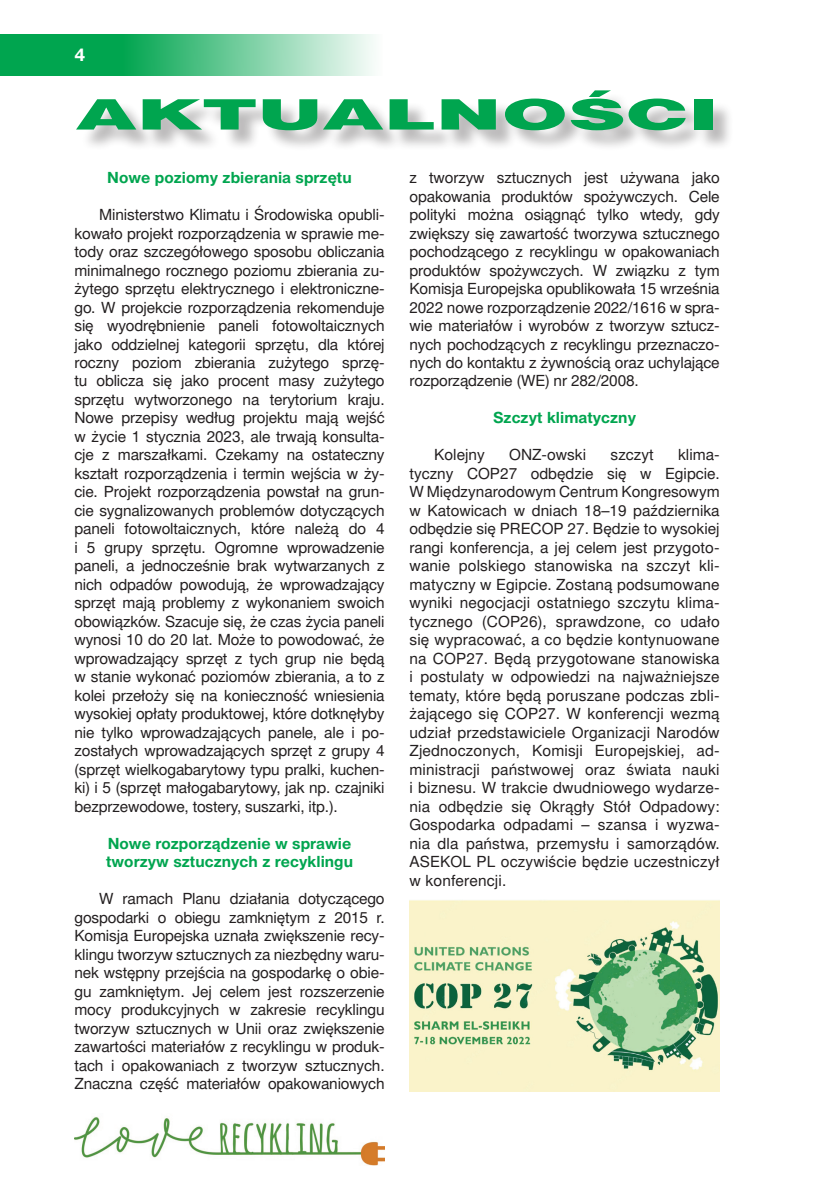
<style>
.page{position:relative;width:819px;height:1191px;background:#fff}
.page>*{position:absolute;margin:0;border:0;box-sizing:border-box;transform-origin:0 0}
.t1{font:42px "Switzer Ext EFN Black";color:#00a54f;scale:1.6 1}
.t2{font:700 17.5px "Switzer EFN";color:#fff}
.t3{font:15.4px/18.6px "Switzer EFN";letter-spacing:-.01em;color:#231f20;text-align:justify}
.t4{font:700 15.4px/18.6px "Switzer EFN";color:#00a54f}
</style>
<div class="page">
<svg style="left:0;top:35px;width:374px;height:41px"></svg>
<div style="left:80px;top:93px;width:654px;height:59px;background:#231f20;opacity:.3"></div>
<img style="left:409px;top:900px;width:310px;height:191px">
<img style="left:74px;top:1117px;width:310px;height:49px">
<p class="t2" style="left:74px;top:44px;width:12px">4</p>
<h1 class="t1" style="left:76px;top:89px;width:403px">AKTUALNOŚCI</h1>
<p class="t4" style="left:107px;top:168px;width:246px">Nowe poziomy zbierania sprzętu</p>
<p class="t3" style="left:74px;top:206px;width:312px;text-indent:25px">Ministerstwo Klimatu i Środowiska opubli&shy;kowało projekt rozporządzenia w sprawie me&shy;tody oraz szczegółowego sposobu obliczania minimalnego rocznego poziomu zbierania zu&shy;żytego sprzętu elektrycznego i elektroniczne&shy;go. W projekcie rozporządzenia rekomenduje się wyodrębnienie paneli fotowoltaicznych jako oddzielnej kategorii sprzętu, dla której roczny poziom zbierania zużytego sprzę&shy;tu oblicza się jako procent masy zużytego sprzętu wytworzonego na terytorium kraju.<br>Nowe przepisy według projektu mają wejść w życie 1 stycznia 2023, ale trwają konsulta&shy;cje z marszałkami. Czekamy na ostateczny kształt rozporządzenia i termin wejścia w ży&shy;cie. Projekt rozporządzenia powstał na grun&shy;cie sygnalizowanych problemów dotyczących paneli fotowoltaicznych, które należą do 4 i 5 grupy sprzętu. Ogromne wprowadzenie paneli, a jednocześnie brak wytwarzanych z nich odpadów powodują, że wprowadzający sprzęt mają problemy z wykonaniem swoich obowiązków. Szacuje się, że czas życia paneli wynosi 10 do 20 lat. Może to powodować, że wprowadzający sprzęt z tych grup nie będą w stanie wykonać poziomów zbierania, a to z kolei przełoży się na konieczność wniesienia wysokiej opłaty produktowej, które dotknęłyby nie tylko wprowadzających panele, ale i po&shy;zostałych wprowadzających sprzęt z grupy 4 (sprzęt wielkogabarytowy typu pralki, kuchen&shy;ki) i 5 (sprzęt małogabarytowy, jak np. czajniki bezprzewodowe, tostery, suszarki, itp.).</p>
<p class="t4" style="left:106px;top:834px;width:248px">Nowe rozporządzenie w sprawie tworzyw sztucznych z recyklingu</p>
<p class="t3" style="left:74px;top:889px;width:312px;text-indent:25px">W ramach Planu działania dotyczącego gospodarki o obiegu zamkniętym z 2015 r.<br>Komisja Europejska uznała zwiększenie recy&shy;klingu tworzyw sztucznych za niezbędny waru&shy;nek wstępny przejścia na gospodarkę o obie&shy;gu zamkniętym. Jej celem jest rozszerzenie mocy produkcyjnych w zakresie recyklingu tworzyw sztucznych w Unii oraz zwiększenie zawartości materiałów z recyklingu w produk&shy;tach i opakowaniach z tworzyw sztucznych.<br>Znaczna część materiałów opakowaniowych</p>
<p class="t3" style="left:409px;top:169px;width:312px">z tworzyw sztucznych jest używana jako opakowania produktów spożywczych. Cele polityki można osiągnąć tylko wtedy, gdy zwiększy się zawartość tworzywa sztucznego pochodzącego z recyklingu w opakowaniach produktów spożywczych. W związku z tym Komisja Europejska opublikowała 15 września 2022 nowe rozporządzenie 2022/1616 w spra&shy;wie materiałów i wyrobów z tworzyw sztucz&shy;nych pochodzących z recyklingu przeznaczo&shy;nych do kontaktu z żywnością oraz uchylające rozporządzenie (WE) nr 282/2008.</p>
<p class="t4" style="left:493px;top:409px;width:144px">Szczyt klimatyczny</p>
<p class="t3" style="left:434px;top:446px;width:52px">Kolejny</p>
<p class="t3" style="left:509px;top:446px;width:78px">ONZ-owski</p>
<p class="t3" style="left:610px;top:446px;width:45px">szczyt</p>
<p class="t3" style="left:409px;top:446px;width:312px;text-indent:268px">klima&shy;tyczny COP27 odbędzie się w Egipcie.<br>W Międzynarodowym Centrum Kongresowym w Katowicach w dniach 18–19 października odbędzie się PRECOP 27. Będzie to wysokiej rangi konferencja, a jej celem jest przygoto&shy;wanie polskiego stanowiska na szczyt kli&shy;matyczny w Egipcie. Zostaną podsumowane wyniki negocjacji ostatniego szczytu klima&shy;tycznego (COP26), sprawdzone, co udało się wypracować, a co będzie kontynuowane na COP27. Będą przygotowane stanowiska i postulaty w odpowiedzi na najważniejsze tematy, które będą poruszane podczas zbli&shy;żającego się COP27. W konferencji wezmą udział przedstawiciele Organizacji Narodów Zjednoczonych, Komisji Europejskiej, ad&shy;ministracji państwowej oraz świata nauki i biznesu. W trakcie dwudniowego wydarze&shy;nia odbędzie się Okrągły Stół Odpadowy:<br>Gospodarka odpadami – szansa i wyzwa&shy;nia dla państwa, przemysłu i samorządów.<br>ASEKOL PL oczywiście będzie uczestniczył w konferencji.</p>
</div>
